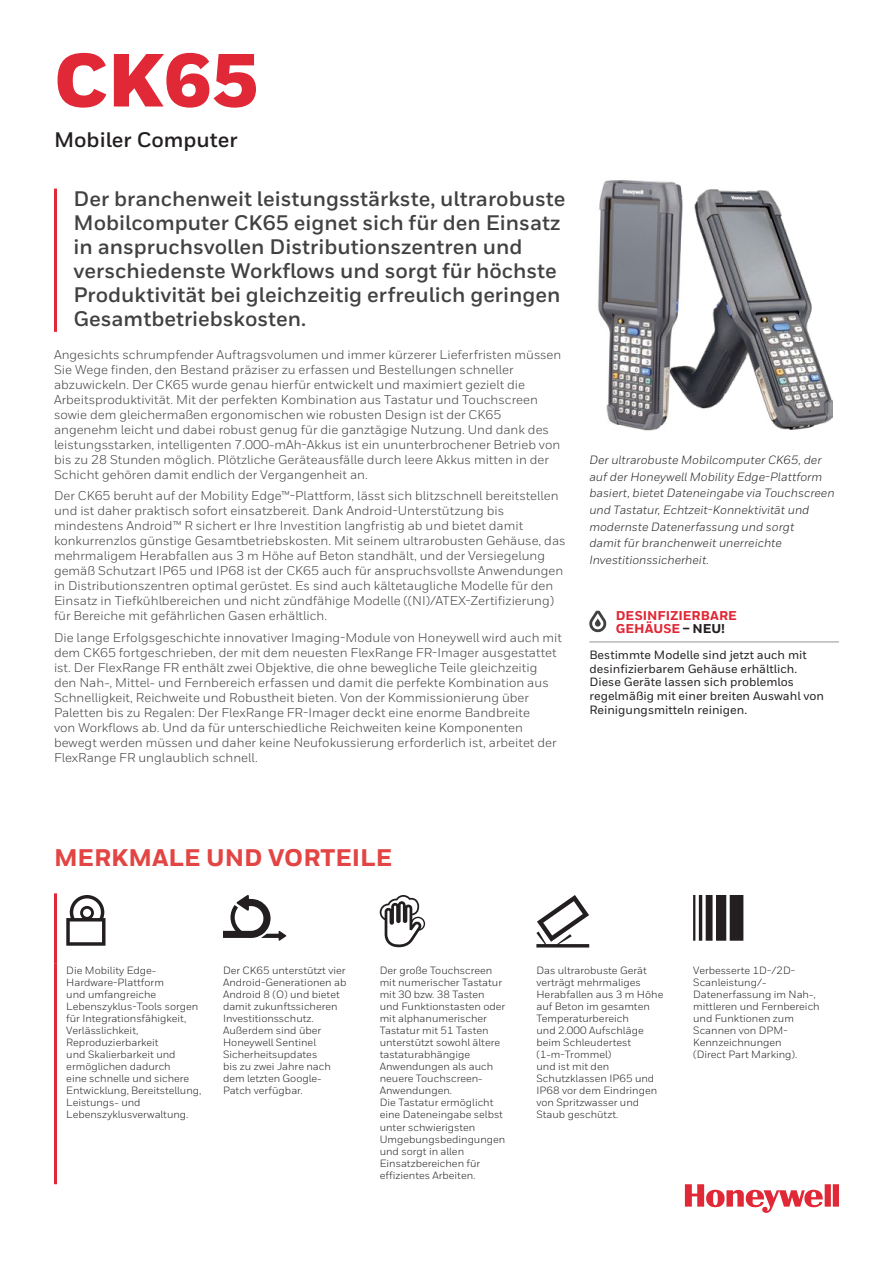
<style>
.page{position:relative;width:893px;height:1263px;background:#fff}
.page>*{position:absolute;margin:0;border:0;box-sizing:border-box;transform-origin:0 0}
.t1{font:900 75px "Honeywell Sans";color:#e02836}
.t2{font:800 24px "Honeywell Sans";color:#e24543}
.t3{font:700 21px/24px "Honeywell Sans";color:#414042}
.t4{font:700 21px "Honeywell Sans";color:#231f20}
.t5{font:12.75px/15px "Honeywell Sans";color:#414042}
.t6{font:800 12.75px/13.5px "Honeywell Sans";letter-spacing:.01em;color:#e02836}
.t7{font:italic 12px/16.5px "Honeywell Sans";color:#231f20}
.t8{font:500 12px/13.8px "Honeywell Sans";color:#231f20}
.t9{font:10.5px/12.1px "Honeywell Sans";color:#231f20}
.s1{color:#231f20}
</style>
<div class="page">
<hr style="left:54px;top:189px;width:3px;height:143px;background:#e02836">
<hr style="left:54px;top:893px;width:3px;height:71px;background:#e02836">
<hr style="left:54px;top:964px;width:3px;height:220px;background:#e02836">
<svg style="left:66px;top:895px;width:39px;height:51px"></svg>
<svg style="left:223px;top:895px;width:63px;height:46px"></svg>
<svg style="left:380px;top:895px;width:45px;height:52px"></svg>
<svg style="left:536px;top:895px;width:53px;height:52px"></svg>
<svg style="left:693px;top:895px;width:50px;height:46px"></svg>
<svg style="left:685px;top:1184px;width:154px;height:29px"></svg>
<img style="left:598px;top:180px;width:79px;height:251px">
<img style="left:652px;top:184px;width:180px;height:247px">
<svg style="left:589px;top:641px;width:20px;height:1px"></svg>
<hr style="left:609px;top:641px;width:230px;height:1px;background:#939598">
<svg style="left:589px;top:611px;width:17px;height:21px"></svg>
<h1 class="t1" style="left:54px;top:37px;width:206px">CK65</h1>
<h3 class="t4" style="left:54px;top:131px;width:185px">Mobiler Computer</h3>
<p class="t3" style="left:74px;top:189px;width:493px">Der branchenweit leistungsstärkste, ultrarobuste Mobilcomputer CK65 eignet sich für den Einsatz in anspruchsvollen Distributionszentren und verschiedenste Workflows und sorgt für höchste Produktivität bei gleichzeitig erfreulich geringen Gesamtbetriebskosten.</p>
<p class="t5" style="left:54px;top:348px;width:509px">Angesichts schrumpfender Auftragsvolumen und immer kürzerer Lieferfristen müssen Sie Wege finden, den Bestand präziser zu erfassen und Bestellungen schneller abzuwickeln. Der CK65 wurde genau hierfür entwickelt und maximiert gezielt die Arbeitsproduktivität. Mit der perfekten Kombination aus Tastatur und Touchscreen sowie dem gleichermaßen ergonomischen wie robusten Design ist der CK65 angenehm leicht und dabei robust genug für die ganztägige Nutzung. Und dank des leistungsstarken, intelligenten 7.000-mAh-Akkus ist ein ununterbrochener Betrieb von bis zu 28 Stunden möglich. Plötzliche Geräteausfälle durch leere Akkus mitten in der Schicht gehören damit endlich der Vergangenheit an.</p>
<p class="t5" style="left:54px;top:489px;width:513px">Der CK65 beruht auf der Mobility Edge™-Plattform, lässt sich blitzschnell bereitstellen und ist daher praktisch sofort einsatzbereit. Dank Android-Unterstützung bis mindestens Android™ R sichert er Ihre Investition langfristig ab und bietet damit konkurrenzlos günstige Gesamtbetriebskosten. Mit seinem ultrarobusten Gehäuse, das mehrmaligem Herabfallen aus 3 m Höhe auf Beton standhält, und der Versiegelung gemäß Schutzart IP65 und IP68 ist der CK65 auch für anspruchsvollste Anwendungen in Distributionszentren optimal gerüstet. Es sind auch kältetaugliche Modelle für den Einsatz in Tiefkühlbereichen und nicht zündfähige Modelle ((NI)/ATEX-Zertifizierung) für Bereiche mit gefährlichen Gasen erhältlich.</p>
<p class="t5" style="left:54px;top:631px;width:509px">Die lange Erfolgsgeschichte innovativer Imaging-Module von Honeywell wird auch mit dem CK65 fortgeschrieben, der mit dem neuesten FlexRange FR-Imager ausgestattet ist. Der FlexRange FR enthält zwei Objektive, die ohne bewegliche Teile gleichzeitig den Nah-, Mittel- und Fernbereich erfassen und damit die perfekte Kombination aus Schnelligkeit, Reichweite und Robustheit bieten. Von der Kommissionierung über Paletten bis zu Regalen: Der FlexRange FR-Imager deckt eine enorme Bandbreite<br>von Workflows ab. Und da für unterschiedliche Reichweiten keine Komponenten bewegt werden müssen und daher keine Neufokussierung erforderlich ist, arbeitet der FlexRange FR unglaublich schnell.</p>
<p class="t7" style="left:589px;top:453px;width:247px">Der ultrarobuste Mobilcomputer CK65, der auf der Honeywell Mobility Edge-Plattform basiert, bietet Dateneingabe via Touchscreen und Tastatur, Echtzeit-Konnektivität und modernste Datenerfassung und sorgt<br>damit für branchenweit unerreichte Investitionssicherheit.</p>
<p class="t6" style="left:616px;top:608px;width:123px">DESINFIZIERBARE<br>GEHÄUSE <span class="s1">– NEU!</span></p>
<p class="t8" style="left:589px;top:649px;width:236px">Bestimmte Modelle sind jetzt auch mit desinfizierbarem Gehäuse erhältlich.<br>Diese Geräte lassen sich problemlos regelmäßig mit einer breiten Auswahl von Reinigungsmitteln reinigen.</p>
<h2 class="t2" style="left:54px;top:844px;width:340px">MERKMALE UND VORTEILE</h2>
<p class="t9" style="left:66px;top:964px;width:137px">Die Mobility Edge-<br>Hardware-Plattform<br>und umfangreiche<br>Lebenszyklus-Tools sorgen für Integrationsfähigkeit,<br>Verlässlichkeit,<br>Reproduzierbarkeit<br>und Skalierbarkeit und ermöglichen dadurch<br>eine schnelle und sichere<br>Entwicklung, Bereitstellung,<br>Leistungs- und<br>Lebenszyklusverwaltung.</p>
<p class="t9" style="left:223px;top:964px;width:125px">Der CK65 unterstützt vier<br>Android-Generationen ab<br>Android 8 (O) und bietet damit zukunftssicheren<br>Investitionsschutz.<br>Außerdem sind über<br>Honeywell Sentinel<br>Sicherheitsupdates<br>bis zu zwei Jahre nach dem letzten Google-<br>Patch verfügbar.</p>
<p class="t9" style="left:380px;top:964px;width:127px">Der große Touchscreen mit numerischer Tastatur mit 30 bzw. 38 Tasten und Funktionstasten oder mit alphanumerischer<br>Tastatur mit 51 Tasten unterstützt sowohl ältere tastaturabhängige<br>Anwendungen als auch neuere Touchscreen-<br>Anwendungen.<br>Die Tastatur ermöglicht eine Dateneingabe selbst unter schwierigsten<br>Umgebungsbedingungen und sorgt in allen<br>Einsatzbereichen für effizientes Arbeiten.</p>
<p class="t9" style="left:536px;top:964px;width:128px">Das ultrarobuste Gerät verträgt mehrmaliges<br>Herabfallen aus 3 m Höhe auf Beton im gesamten<br>Temperaturbereich<br>und 2.000 Aufschläge beim Schleudertest (1-m-Trommel)<br>und ist mit den<br>Schutzklassen IP65 und<br>IP68 vor dem Eindringen von Spritzwasser und<br>Staub geschützt.</p>
<p class="t9" style="left:693px;top:964px;width:128px">Verbesserte 1D-/2D-<br>Scanleistung/-<br>Datenerfassung im Nah-, mittleren und Fernbereich und Funktionen zum<br>Scannen von DPM-<br>Kennzeichnungen<br>(Direct Part Marking).</p>
</div>
